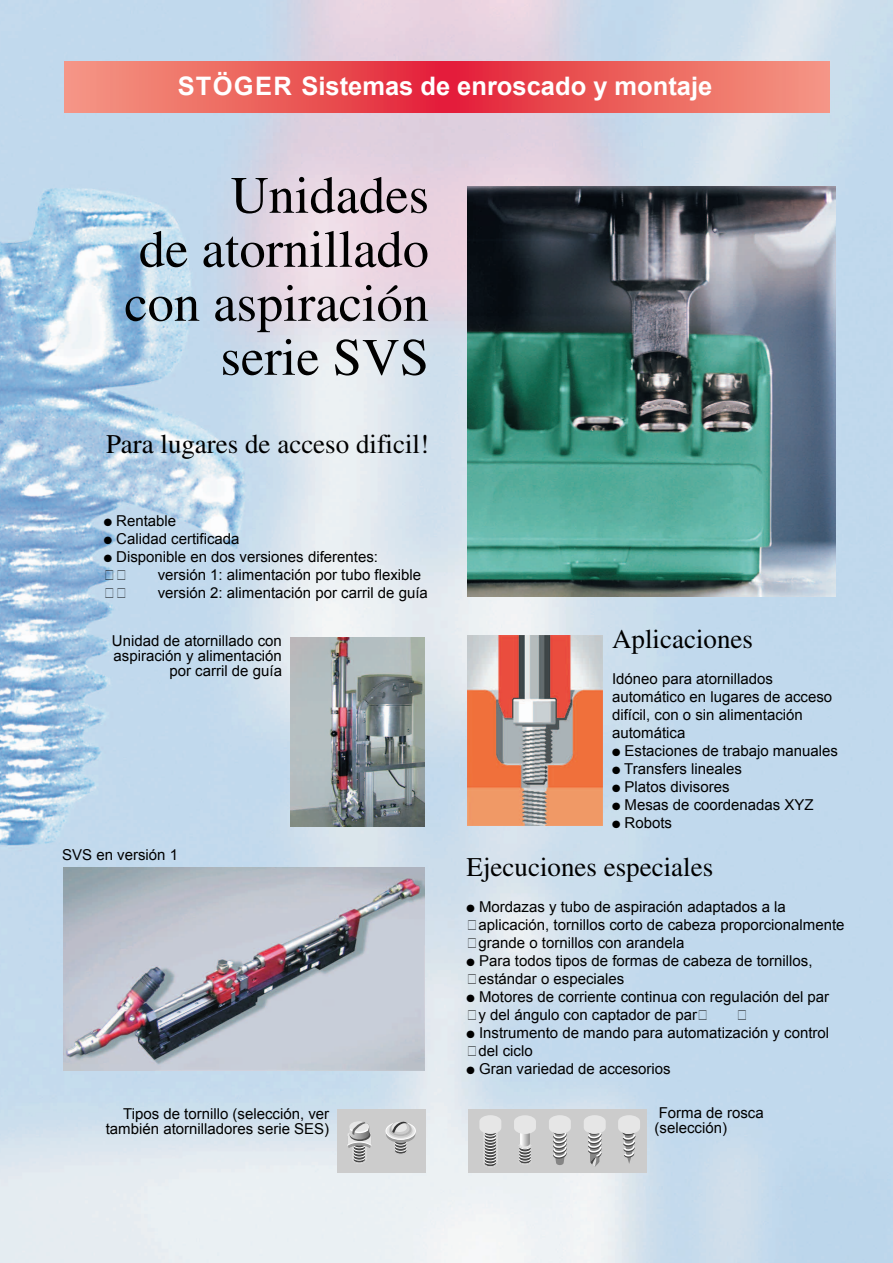
<style>
.page{position:relative;width:893px;height:1263px;background:#fff}
.page>*{position:absolute;margin:0;border:0;box-sizing:border-box;transform-origin:0 0}
.t1{font:52.5px/54px "Times";color:#000;text-align:right}
.t2{font:27px "Times";color:#000}
.t3{font:700 25.5px "Arial";color:#fff}
.t4{font:15px/18px "Arial";color:#000}
</style>
<div class="page">
<img style="left:0;top:0;width:893px;height:1263px">
<div style="left:64px;top:62px;width:392px;height:50px;background:linear-gradient(to right,#f59c85,#e32135)"></div>
<div style="left:438px;top:62px;width:392px;height:50px;background:linear-gradient(to right,#e31f36,#f59c84)"></div>
<div style="left:468px;top:1109px;width:179px;height:64px;background:#ccc"></div>
<svg style="left:479px;top:1115px;width:22px;height:53px"></svg>
<svg style="left:549px;top:1115px;width:22px;height:50px"></svg>
<svg style="left:618px;top:1115px;width:22px;height:49px"></svg>
<svg style="left:584px;top:1115px;width:22px;height:52px"></svg>
<svg style="left:514px;top:1115px;width:22px;height:50px"></svg>
<div style="left:337px;top:1109px;width:88px;height:64px;background:#ccc"></div>
<svg style="left:347px;top:1121px;width:25px;height:43px"></svg>
<svg style="left:385px;top:1121px;width:31px;height:33px"></svg>
<img style="left:468px;top:186px;width:367px;height:411px">
<img style="left:468px;top:635px;width:135px;height:190px">
<img style="left:63px;top:867px;width:362px;height:203px">
<img style="left:291px;top:637px;width:134px;height:189px">
<h3 class="t3" style="left:178px;top:71px;width:536px">STÖGER Sistemas de enroscado y montaje</h3>
<h1 class="t1" style="left:124px;top:168px;width:306px">Unidades<br>de atornillado con aspiración serie SVS</h1>
<h2 class="t2" style="left:106px;top:429px;width:324px">Para lugares de acceso dificil!</h2>
<p class="t4" style="left:104px;top:511px;width:74px">● Rentable</p>
<p class="t4" style="left:104px;top:529px;width:137px">● Calidad certificada</p>
<p class="t4" style="left:158px;top:547px;width:272px;text-indent:-54px">● Disponible en dos versiones diferentes: versión 1: alimentación por tubo flexible versión 2: alimentación por carril de guía</p>
<p class="t4" style="left:112px;top:633px;width:172px;line-height:15px;text-align:right">Unidad de atornillado con aspiración y alimentación por carril de guía</p>
<p class="t4" style="left:62px;top:845px;width:117px">SVS en versión 1</p>
<p class="t4" style="left:106px;top:1106px;width:225px;line-height:15px;text-align:right">Tipos de tornillo (selección, ver también atornilladores serie SES)</p>
<h2 class="t2" style="left:612px;top:623px;width:142px">Aplicaciones</h2>
<p class="t4" style="left:612px;top:669px;width:222px">Idóneo para atornillados automático en lugares de acceso difícil, con o sin alimentación automática</p>
<p class="t4" style="left:612px;top:741px;width:227px">● Estaciones de trabajo manuales</p>
<p class="t4" style="left:612px;top:759px;width:132px">● Transfers lineales</p>
<p class="t4" style="left:612px;top:777px;width:119px">● Platos divisores</p>
<p class="t4" style="left:612px;top:795px;width:203px">● Mesas de coordenadas XYZ</p>
<p class="t4" style="left:612px;top:813px;width:61px">● Robots</p>
<h2 class="t2" style="left:466px;top:852px;width:248px">Ejecuciones especiales</h2>
<p class="t4" style="left:478px;top:898px;width:367px;text-indent:-12px">● Mordazas y tubo de aspiración adaptados a la aplicación, tornillos corto de cabeza proporcionalmente grande o tornillos con arandela</p>
<p class="t4" style="left:478px;top:952px;width:335px;text-indent:-12px">● Para todos tipos de formas de cabeza de tornillos, estándar o especiales</p>
<p class="t4" style="left:478px;top:988px;width:352px;text-indent:-12px">● Motores de corriente continua con regulación del par y del ángulo con captador de par</p>
<p class="t4" style="left:478px;top:1024px;width:352px;text-indent:-12px">● Instrumento de mando para automatización y control del ciclo</p>
<p class="t4" style="left:466px;top:1060px;width:206px">● Gran variedad de accesorios</p>
<p class="t4" style="left:655px;top:1106px;width:111px;line-height:15px">Forma de rosca (selección)</p>
</div>
